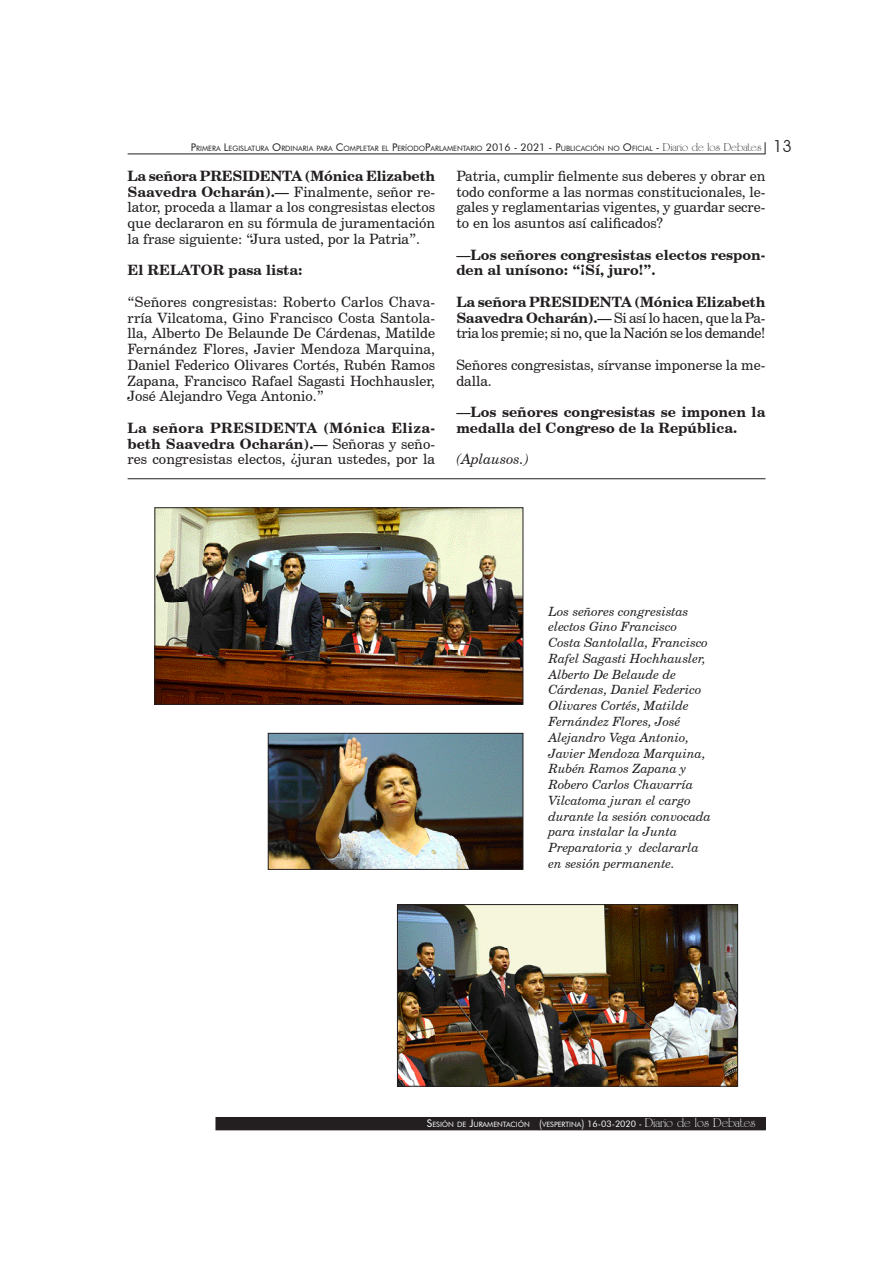
<style>
.page{position:relative;width:893px;height:1263px;background:#fff}
.page>*{position:absolute;margin:0;border:0;box-sizing:border-box;transform-origin:0 0}
.t1{font:14.25px/15.8px "Century Schoolbook BT";color:#231f20;text-align:justify}
.t2{font:700 14.25px/15.8px "Century Schoolbook BT";color:#231f20}
.t3{font:italic 14.25px "Century Schoolbook BT";color:#231f20}
.t4{font:italic 12.75px/15.8px "Century Schoolbook BT";color:#231f20}
.t5{font:7.35px "Futura BT";color:#231f20}
.t6{font:7.35px "Futura BT";color:#fff}
.s1{font-size:10.5px}
.s2{font-family:"University Roman BT";font-size:12px}
.s3{font-family:"Avant Garde IT Cby BT";font-size:16.5px}
.s4{font-weight:700}
.s5{font-size:9px}
.s6{font-family:"University Roman BT";font-size:13.5px}
</style>
<div class="page">
<hr style="left:128px;top:154px;width:637px;height:1px;background:#231f20">
<svg style="left:765px;top:142px;width:1px;height:12px"></svg>
<div style="left:216px;top:1117px;width:549px;height:13px;background:#231f20"></div>
<img style="left:157px;top:509px;width:364px;height:193px">
<div style="left:155px;top:507px;width:368px;height:197px;border:1px solid #231f20"></div>
<img style="left:270px;top:735px;width:251px;height:132px">
<div style="left:268px;top:733px;width:255px;height:136px;border:1px solid #231f20"></div>
<img style="left:399px;top:906px;width:337px;height:178px">
<div style="left:397px;top:904px;width:341px;height:182px;border:1px solid #231f20"></div>
<hr style="left:128px;top:478px;width:637px;height:1px;background:#231f20">
<p class="t5" style="left:191px;top:144px;width:602px"><span class="s1">P</span>RIMERA <span class="s1">L</span>EGISLATURA <span class="s1">O</span>RDINARIA PARA <span class="s1">C</span>OMPLETAR EL <span class="s1">P</span>ERÍODO<span class="s1">P</span>ARLAMENTARIO <span class="s1">2016 - 2021 - P</span>UBLICACIÓN NO <span class="s1">O</span>FICIAL <span class="s1">-</span> <span class="s2">Diario de los Debates</span> <span class="s3">13</span></p>
<p class="t1" style="left:128px;top:168px;width:309px"><span class="s4">La señora PRESIDENTA (Mónica Elizabeth Saavedra Ocharán).—</span> Finalmente, señor re&shy;lator, proceda a llamar a los congresistas electos que declararon en su fórmula de juramentación la frase siguiente: “Jura usted, por la Patria”.</p>
<p class="t2" style="left:128px;top:262px;width:177px">El RELATOR pasa lista:</p>
<p class="t1" style="left:128px;top:294px;width:309px">“Señores congresistas: Roberto Carlos Chava&shy;rría Vilcatoma, Gino Francisco Costa Santola&shy;lla, Alberto De Belaunde De Cárdenas, Matilde Fernández Flores, Javier Mendoza Marquina, Daniel Federico Olivares Cortés, Rubén Ramos Zapana, Francisco Rafael Sagasti Hochhausler, José Alejandro Vega Antonio.”</p>
<p class="t1" style="left:128px;top:420px;width:309px"><span class="s4">La señora PRESIDENTA (Mónica Eliza&shy;beth Saavedra Ocharán).—</span> Señoras y seño&shy;res congresistas electos, ¿juran ustedes, por la</p>
<p class="t1" style="left:456px;top:168px;width:311px">Patria, cumplir fielmente sus deberes y obrar en todo conforme a las normas constitucionales, le&shy;gales y reglamentarias vigentes, y guardar secre&shy;to en los asuntos así calificados?</p>
<p class="t2" style="left:456px;top:246px;width:311px">—Los señores congresistas electos respon&shy;den al unísono: “¡Sí, juro!”.</p>
<p class="t1" style="left:456px;top:294px;width:311px"><span class="s4">La señora PRESIDENTA (Mónica Elizabeth Saavedra Ocharán).—</span> Si así lo hacen, que la Pa&shy;tria los premie; si no, que la Nación se los demande!</p>
<p class="t1" style="left:456px;top:357px;width:311px">Señores congresistas, sírvanse imponerse la me&shy;dalla.</p>
<p class="t2" style="left:456px;top:404px;width:311px">—Los señores congresistas se imponen la medalla del Congreso de la República.</p>
<p class="t3" style="left:456px;top:449px;width:74px">(Aplausos.)</p>
<p class="t4" style="left:549px;top:603px;width:164px">Los señores congresistas electos Gino Francisco<br>Costa Santolalla, Francisco<br>Rafel Sagasti Hochhausler,<br>Alberto De Belaude de<br>Cárdenas, Daniel Federico<br>Olivares Cortés, Matilde<br>Fernández Flores, José<br>Alejandro Vega Antonio,<br>Javier Mendoza Marquina,<br>Rubén Ramos Zapana y<br>Robero Carlos Chavarría<br>Vilcatoma juran el cargo durante la sesión convocada para instalar la Junta<br>Preparatoria y declararla en sesión permanente.</p>
<p class="t6" style="left:427px;top:1119px;width:330px"><span class="s1">S</span>ESIÓN DE <span class="s1">J</span>URAMENTACIÓN <span class="s1">(</span>VESPERTINA<span class="s1">)</span> <span class="s5">16-03-2020 -</span> <span class="s6">Diario de los Debates</span></p>
</div>
